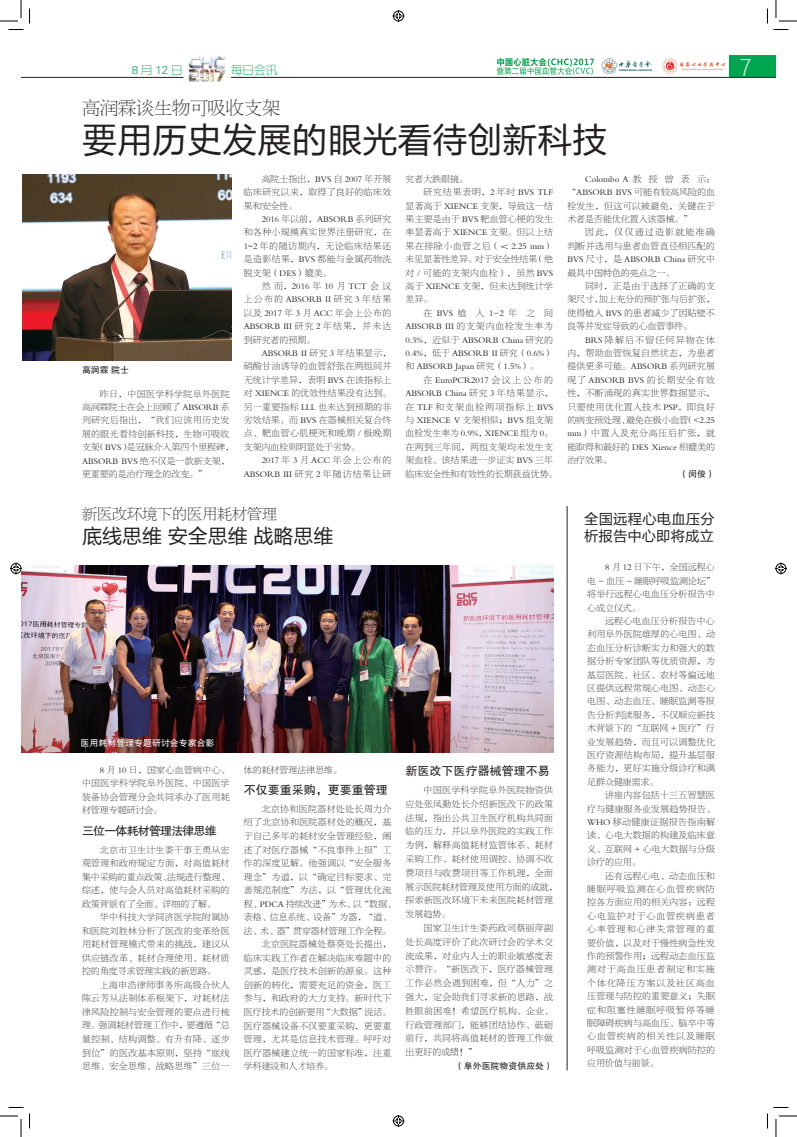
<style>
.page{position:relative;width:797px;height:1137px;background:#fff}
.page>*{position:absolute;margin:0;border:0;box-sizing:border-box;transform-origin:0 0}
.t1{font:35px "FZLTHK GBK1 0";color:#231f20}
.t2{font:21.7px "FZLTXHK GBK1 0";color:#fff;scale:.86 1}
.t3{font:20px "FZLTHK GBK1 0";color:#231f20}
.t4{font:18px "FZBSK GBK1 0";color:#231f20}
.t5{font:15px "FZBSK GBK1 0";color:#231f20}
.t6{font:14.4px/17.3px "FZLTHK GBK1 0";letter-spacing:.005em;color:#231f20}
.t7{font:12px "FZHTJW GB1 0";color:#231f20}
.t8{font:12px "FZHTJW GB1 0";letter-spacing:-.07em;color:#231f20}
.t9{font:11.3px "FZY1 JW GB1 0";color:#00a54f}
.t10{font:8.9px/13.4px "FZBSK GBK1 0";letter-spacing:.025em;color:#231f20;text-align:justify}
.t11{font:8.9px/13.4px "FZBSK GBK1 0";color:#231f20}
.t12{font:8.9px/13.4px "FZBSK GBK1 0";letter-spacing:.055em;color:#231f20;text-align:right}
.t13{font:8.9px "FZBSK GBK1 0";letter-spacing:.09em;color:#231f20}
.t14{font:8.9px "FZBSK GBK1 0";letter-spacing:.045em;color:#231f20}
.t15{font:8.9px "FZHTJW GB1 0";color:#231f20}
.t16{font:8.9px "FZBSK GBK1 0";letter-spacing:.065em;color:#231f20}
.t17{font:8.9px "FZBSK GBK1 0";letter-spacing:.05em;color:#231f20}
.t18{font:8.9px "FZBSK GBK1 0";letter-spacing:.125em;color:#231f20}
.t19{font:8.9px "FZHTJW GB1 0";color:#fff}
.t20{font:8.9px "FZBSK GBK1 0";letter-spacing:.505em;color:#231f20}
</style>
<div class="page">
<div style="left:729px;top:56px;width:46px;height:21px;background:#00a54f"></div>
<hr style="left:231px;top:77px;width:544px;height:1px;background:#231f20">
<hr style="left:21px;top:77px;width:162px;height:1px;background:#231f20">
<img style="left:188px;top:56px;width:37px;height:26px">
<img style="left:601px;top:58px;width:125px;height:16px">
<img style="left:497px;top:58px;width:96px;height:16px">
<img style="left:21px;top:565px;width:531px;height:187px">
<hr style="left:566px;top:506px;width:1px;height:564px;background:#231f20">
<img style="left:22px;top:174px;width:209px;height:186px">
<svg style="left:773px;top:29px;width:15px;height:1px"></svg>
<svg style="left:29px;top:1113px;width:1px;height:15px"></svg>
<svg style="left:766px;top:9px;width:1px;height:14px"></svg>
<svg style="left:766px;top:1114px;width:1px;height:14px"></svg>
<svg style="left:0;top:0;width:30px;height:30px"></svg>
<svg style="left:0;top:1115px;width:22px;height:21px"></svg>
<svg style="left:775px;top:0;width:21px;height:22px"></svg>
<svg style="left:775px;top:1115px;width:21px;height:21px"></svg>
<svg style="left:392px;top:10px;width:12px;height:12px"></svg>
<svg style="left:392px;top:1115px;width:12px;height:11px"></svg>
<svg style="left:10px;top:562px;width:12px;height:12px"></svg>
<svg style="left:775px;top:562px;width:11px;height:12px"></svg>
<p class="t9" style="left:132px;top:64px;width:52px">8月12日</p>
<p class="t9" style="left:231px;top:64px;width:48px">每日会讯</p>
<h2 class="t2" style="left:739px;top:56px;width:15px">7</h2>
<h3 class="t4" style="left:82px;top:98px;width:200px">高润霖谈生物可吸收支架</h3>
<h1 class="t1" style="left:82px;top:121px;width:526px">要用历史发展的眼光看待创新科技</h1>
<p class="t15" style="left:82px;top:365px;width:49px">高润霖 院士</p>
<p class="t11" style="left:82px;top:387px;width:153px;text-indent:18px">昨日，中国医学科学院阜外医院高润霖院士在会上回顾了 ABSORB 系列研究后指出，“我们应该用历史发展的眼光看待创新科技，生物可吸收支架（BVS）是冠脉介入第四个里程碑，<br>ABSORB BVS 绝不仅是一款新支架，更重要的是治疗理念的改变。”</p>
<p class="t10" style="left:244px;top:172px;width:149px;text-indent:18px">高院士指出，BVS 自 2007 年开展临床研究以来，取得了良好的临床效果和安全性。</p>
<p class="t10" style="left:244px;top:212px;width:149px;text-indent:18px">2016 年以前，ABSORB 系列研究和各种小规模真实世界注册研究，在1~2 年的随访期内，无论临床结果还是造影结果，BVS 都能与金属药物洗脱支架（DES）媲美。</p>
<p class="t10" style="left:244px;top:279px;width:149px;text-indent:18px">然而，2016 年 10 月 TCT 会议上公布的 ABSORB II 研究 3 年结果以及 2017 年 3 月 ACC 年会上公布的ABSORB III 研究 2 年结果，并未达到研究者的预期。</p>
<p class="t10" style="left:244px;top:346px;width:149px;text-indent:18px">ABSORB II 研究 3 年结果显示，硝酸甘油诱导的血管舒张在两组间并无统计学差异，表明 BVS 在该指标上对 XIENCE 的优效性结果没有达到。另一重要指标 LLL 也未达到预期的非劣效结果。而 BVS 在器械相关复合终点、靶血管心肌梗死和晚期 / 极晚期支架内血栓则明显处于劣势。</p>
<p class="t12" style="left:244px;top:453px;width:149px">2017 年 3 月 ACC 年会上公布的<br>ABSORB III 研究 2 年随访结果让研</p>
<h3 class="t5" style="left:82px;top:506px;width:197px">新医改环境下的医用耗材管理</h3>
<h3 class="t3" style="left:82px;top:525px;width:253px">底线思维 安全思维 战略思维</h3>
<p class="t10" style="left:405px;top:172px;width:64px">究者大跌眼镜。</p>
<p class="t13" style="left:423px;top:187px;width:131px">研究结果表明，2 年时 BVS TLF</p>
<p class="t10" style="left:405px;top:199px;width:149px">显著高于 XIENCE 支架，导致这一结</p>
<p class="t10" style="left:405px;top:212px;width:149px">果主要是由于 BVS 靶血管心梗的发生</p>
<p class="t10" style="left:405px;top:226px;width:149px">率显著高于 XIENCE 支架。但以上结</p>
<p class="t16" style="left:405px;top:241px;width:149px">果在排除小血管之后（＜ 2.25 mm）</p>
<p class="t11" style="left:405px;top:252px;width:149px">未见显著性差异。对于安全性结果（绝</p>
<p class="t17" style="left:405px;top:268px;width:149px">对 / 可能的支架内血栓），虽然 BVS</p>
<p class="t10" style="left:405px;top:279px;width:149px">高于 XIENCE 支架，但未达到统计学</p>
<p class="t10" style="left:405px;top:293px;width:28px">差异。</p>
<p class="t20" style="left:423px;top:308px;width:131px">在BVS植 入1-2年 之 间</p>
<p class="t13" style="left:405px;top:321px;width:149px">ABSORB III 的支架内血栓发生率为</p>
<p class="t11" style="left:405px;top:333px;width:149px">0.3%，近似于 ABSORB China 研究的</p>
<p class="t11" style="left:405px;top:346px;width:149px">0.4%，低于 ABSORB II 研究（0.6%）</p>
<p class="t11" style="left:405px;top:360px;width:134px">和 ABSORB Japan 研究（1.5%）。</p>
<p class="t11" style="left:423px;top:373px;width:131px">在 EuroPCR2017 会议上公布的</p>
<p class="t11" style="left:405px;top:386px;width:149px">ABSORB China 研究 3 年结果显示，</p>
<p class="t18" style="left:405px;top:402px;width:149px">在 TLF 和支架血栓两项指标上 BVS</p>
<p class="t11" style="left:405px;top:413px;width:149px">与 XIENCE V 支架相似；BVS 组支架</p>
<p class="t11" style="left:405px;top:426px;width:149px">血栓发生率为 0.9%，XIENCE 组为 0。</p>
<p class="t10" style="left:405px;top:440px;width:149px">在两到三年间，两组支架均未发生支</p>
<p class="t10" style="left:405px;top:453px;width:149px">架血栓。该结果进一步证实 BVS 三年</p>
<p class="t11" style="left:405px;top:467px;width:153px">临床安全性和有效性的长期获益优势。</p>
<p class="t19" style="left:81px;top:738px;width:135px">医用耗材管理专题研讨会专家合影</p>
<p class="t10" style="left:82px;top:762px;width:149px;text-indent:18px">8 月 10 日，国家心血管病中心、中国医学科学院阜外医院、中国医学装备协会管理分会共同承办了医用耗材管理专题研讨会。</p>
<h3 class="t8" style="left:82px;top:824px;width:136px">三位一体耗材管理法律思维</h3>
<p class="t10" style="left:82px;top:842px;width:149px;text-indent:18px">北京市卫生计生委干事王勇从宏观管理和政府规定方面，对高值耗材集中采购的重点政策、法规进行整理、综述，使与会人员对高值耗材采购的政策背景有了全面、详细的了解。</p>
<p class="t10" style="left:82px;top:910px;width:149px;text-indent:18px">华中科技大学同济医学院附属协和医院刘胜林分析了医改的变革给医用耗材管理模式带来的挑战，建议从供应链改革、耗材合理使用、耗材质控的角度寻求管理实践的新思路。</p>
<p class="t10" style="left:82px;top:978px;width:149px;text-indent:18px">上海申浩律师事务所高级合伙人陈云芳从法制体系框架下，对耗材法律风险控制与安全管理的要点进行梳理。强调耗材管理工作中，要遵循“总量控制、结构调整、有升有降、逐步到位”的医改基本原则，坚持“底线思维、安全思维、战略思维”三位一</p>
<p class="t11" style="left:244px;top:763px;width:100px">体的耗材管理法律思维。</p>
<h3 class="t7" style="left:244px;top:783px;width:145px">不仅要重采购，更要重管理</h3>
<p class="t10" style="left:261px;top:802px;width:131px">北京协和医院器材处处长周力介</p>
<p class="t10" style="left:244px;top:815px;width:149px">绍了北京协和医院器材处的概况，基</p>
<p class="t10" style="left:244px;top:829px;width:149px">于自己多年的耗材安全管理经验，阐</p>
<p class="t10" style="left:244px;top:842px;width:149px">述了对医疗器械“不良事件上报”工</p>
<p class="t10" style="left:244px;top:856px;width:149px">作的深度见解。他强调以“安全服务</p>
<p class="t14" style="left:244px;top:871px;width:149px">理念”为道，以“确定目标要求、完</p>
<p class="t10" style="left:244px;top:883px;width:149px">善规范制度”为法，以“管理优化流</p>
<p class="t11" style="left:244px;top:896px;width:153px">程、PDCA 持续改进”为术、以“数据、</p>
<p class="t11" style="left:244px;top:910px;width:149px">表格、信息系统、设备”为器，“道、</p>
<p class="t11" style="left:244px;top:924px;width:149px">法、术、器”贯穿器材管理工作全程。</p>
<p class="t14" style="left:261px;top:939px;width:131px">北京医院器械处蔡葵处长提出，</p>
<p class="t10" style="left:244px;top:951px;width:149px">临床实践工作者在解决临床难题中的</p>
<p class="t10" style="left:244px;top:964px;width:149px">灵感，是医疗技术创新的源泉。这种</p>
<p class="t10" style="left:244px;top:978px;width:149px">创新的转化，需要充足的资金，医工</p>
<p class="t10" style="left:244px;top:991px;width:149px">参与，和政府的大力支持。新时代下</p>
<p class="t11" style="left:244px;top:1005px;width:149px">医疗技术的创新要用“大数据”说话。</p>
<p class="t10" style="left:244px;top:1018px;width:149px">医疗器械设备不仅要重采购，更要重</p>
<p class="t10" style="left:244px;top:1032px;width:149px">管理，尤其是信息技术管理。呼吁对</p>
<p class="t10" style="left:244px;top:1045px;width:149px">医疗器械建立统一的国家标准，注重</p>
<p class="t11" style="left:244px;top:1059px;width:91px">学科建设和人才培养。</p>
<h3 class="t7" style="left:405px;top:764px;width:145px">新医改下医疗器械管理不易</h3>
<p class="t10" style="left:405px;top:783px;width:153px;line-height:13.8px;text-align:left;text-indent:18px">中国医学科学院阜外医院物资供应处张凤勤处长介绍新医改下的政策法规，指出公共卫生医疗机构共同面临的压力，并以阜外医院的实践工作为例，解释高值耗材监管体系、耗材采购工作、耗材使用调控、协调不收费项目与收费项目等工作机理，全面展示医院耗材管理及使用方面的成就，探索新医改环境下未来医院耗材管理发展趋势。</p>
<p class="t10" style="left:405px;top:921px;width:149px;line-height:13.8px;text-indent:18px">国家卫生计生委药政司蔡丽萍副处长高度评价了此次研讨会的学术交流成果，对业内人士的职业敏感度表示赞许。“新医改下，医疗器械管理工作必然会遇到困难，但“人力”之强大，定会助我们寻求新的思路，战胜眼前困难！希望医疗机构、企业、行政管理部门，能够团结协作、砥砺前行，共同将高值耗材的管理工作做出更好的成绩！”</p>
<p class="t15" style="left:454px;top:1060px;width:100px">（阜外医院物资供应处）</p>
<p class="t10" style="left:567px;top:172px;width:149px;text-indent:18px">Colombo A 教 授 曾 表 示：“ABSORB BVS 可能有较高风险的血栓发生，但这可以被避免，关键在于术者是否能优化置入该器械。”</p>
<p class="t10" style="left:567px;top:226px;width:149px;text-indent:18px">因此，仅仅通过造影就能准确判断并选用与患者血管直径相匹配的BVS 尺寸，是 ABSORB China 研究中最具中国特色的亮点之一。</p>
<p class="t10" style="left:567px;top:279px;width:149px;text-indent:18px">同时，正是由于选择了正确的支架尺寸，加上充分的预扩张与后扩张，使得植入 BVS 的患者减少了因贴壁不良等并发症导致的心血管事件。</p>
<p class="t10" style="left:567px;top:333px;width:149px;text-indent:18px">BRS 降解后不留任何异物在体内，帮助血管恢复自然状态，为患者提供更多可能。ABSORB 系列研究展现了 ABSORB BVS 的长期安全有效性，不断涌现的真实世界数据显示，只要使用优化置入技术 PSP，即良好的病变预处理、避免在极小血管（&lt;2.25 mm）中置入及充分高压后扩张，就能取得和最好的 DES Xience 相媲美的治疗效果。</p>
<p class="t15" style="left:678px;top:468px;width:37px">（闵俊）</p>
<h3 class="t6" style="left:583px;top:510px;width:132px">全国远程心电血压分析报告中心即将成立</h3>
<p class="t10" style="left:587px;top:560px;width:129px;text-indent:18px">8 月 12 日下午，全国远程心电 - 血压 - 睡眠呼吸监测论坛”将举行远程心电血压分析报告中心成立仪式。</p>
<p class="t10" style="left:587px;top:614px;width:129px;text-indent:18px">远程心电血压分析报告中心利用阜外医院雄厚的心电图、动态血压分析诊断实力和强大的数据分析专家团队等优质资源，为基层医院、社区、农村等偏远地区提供远程常规心电图、动态心电图、动态血压、睡眠监测等报告分析判读服务，不仅顺应新技术背景下的“互联网 + 医疗”行业发展趋势，而且可以调整优化医疗资源结构布局，提升基层服务能力，更好实施分级诊疗和满足群众健康需求。</p>
<p class="t10" style="left:587px;top:788px;width:129px;text-indent:18px">讲座内容包括十三五智慧医疗与健康服务业发展趋势报告、WHO 移动健康证据报告指南解读、心电大数据的构建及临床意义、互联网 + 心电大数据与分级诊疗的应用。</p>
<p class="t10" style="left:587px;top:868px;width:129px;text-indent:18px">还有远程心电、动态血压和睡眠呼吸监测在心血管疾病防控各方面应用的相关内容：远程心电监护对于心血管疾病患者心率管理和心律失常管理的重要价值，以及对于慢性病急性发作的预警作用；远程动态血压监测对于高血压患者制定和实施个体化降压方案以及社区高血压管理与防控的重要意义；失眠症和阻塞性睡眠呼吸暂停等睡眠障碍疾病与高血压、脑卒中等心血管疾病的相关性以及睡眠呼吸监测对于心血管疾病防控的应用价值与前景。</p>
</div>
